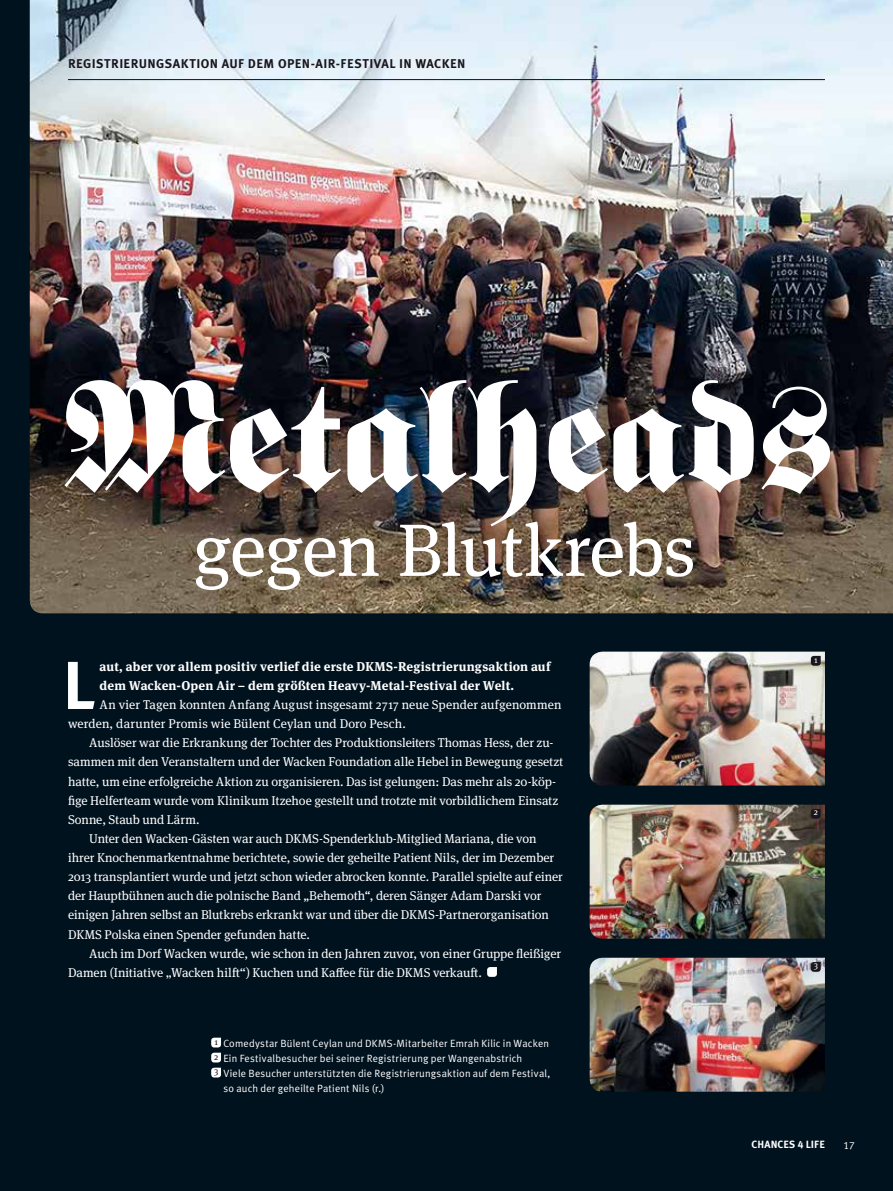
<style>
.page{position:relative;width:893px;height:1191px;background:#00121e}
.page>*{position:absolute;margin:0;border:0;box-sizing:border-box;transform-origin:0 0}
.t1{font:154.35px "Fette Fraktur";letter-spacing:-.005em;color:#fff}
.t2{font:74.1px "Meta Serif OT";letter-spacing:-.025em;color:#fff}
.t3{font:700 67.8px "Meta Plus";color:#fff}
.t4{font:12.75px/19.2px "Meta Serif OT";letter-spacing:-.005em;color:#fff}
.t5{font:700 12.75px/19.2px "Meta Serif OT";letter-spacing:.01em;color:#fff}
.t6{font:700 12.75px "Meta Plus";letter-spacing:.03em;color:#1a171c}
.t7{font:10.5px "Meta Plus Normal";letter-spacing:.02em;color:#fff}
.t8{font:10.5px "Meta Plus Bold Caps";letter-spacing:.01em;color:#fff}
.t9{font:10.5px "Meta Plus Normal Caps";color:#fff}
.t10{font:9px "Meta Serif OT";color:#fff}
.s1{font-size:74.85px}
.s2{font-family:"Meta Plus Normal"}
</style>
<div class="page">
<img style="left:30px;top:0;width:863px;height:613px">
<svg style="left:487px;top:967px;width:10px;height:10px"></svg>
<svg style="left:211px;top:1037px;width:10px;height:40px"></svg>
<img style="left:590px;top:651px;width:235px;height:134px">
<svg style="left:811px;top:656px;width:10px;height:9px"></svg>
<img style="left:590px;top:804px;width:235px;height:134px">
<svg style="left:811px;top:809px;width:10px;height:9px"></svg>
<img style="left:590px;top:957px;width:235px;height:134px">
<svg style="left:811px;top:962px;width:10px;height:9px"></svg>
<hr style="left:68px;top:79px;width:757px;height:1px;background:#1a171c">
<p class="t6" style="left:68px;top:57px;width:399px">REGISTRIERUNGSAKTION AUF DEM OPEN-AIR-FESTIVAL IN WACKEN</p>
<h1 class="t1" style="left:66px;top:349px;width:769px">Metalheads</h1>
<h2 class="t2" style="left:193px;top:503px;width:505px"><span class="s1">gegen</span> Blutkrebs</h2>
<h3 class="t3" style="left:62px;top:646px;width:34px">L</h3>
<p class="t5" style="left:100px;top:656px;width:452px">aut, aber vor allem positiv verlief die erste DKMS-Registrierungsaktion auf dem Wacken-Open Air – dem größten Heavy-Metal-Festival der Welt.</p>
<p class="t4" style="left:68px;top:695px;width:495px;text-indent:32px">An vier Tagen konnten Anfang August insgesamt 2717 neue Spender aufgenommen werden, darunter Promis wie Bülent Ceylan und Doro Pesch.</p>
<p class="t4" style="left:89px;top:733px;width:466px">Auslöser war die Erkrankung der Tochter des Produktionsleiters Thomas Hess, der zu-</p>
<p class="t4" style="left:68px;top:752px;width:497px">sammen mit den Veranstaltern und der Wacken Foundation alle Hebel in Bewegung gesetzt</p>
<p class="t4" style="left:68px;top:771px;width:490px">hatte, um eine erfolgreiche Aktion zu organisieren. Das ist gelungen: Das mehr als 20-köp-</p>
<p class="t4" style="left:68px;top:790px;width:492px">fige Helferteam wurde vom Klinikum Itzehoe gestellt und trotzte mit vorbildlichem Einsatz</p>
<p class="t4" style="left:68px;top:809px;width:133px">Sonne, Staub und Lärm.</p>
<p class="t4" style="left:89px;top:829px;width:449px">Unter den Wacken-Gästen war auch DKMS-Spenderklub-Mitglied Mariana, die von</p>
<p class="t4" style="left:68px;top:848px;width:488px">ihrer Knochenmarkentnahme berichtete, sowie der geheilte Patient Nils, der im Dezember</p>
<p class="t4" style="left:68px;top:867px;width:496px">2013 transplantiert wurde und jetzt schon wieder abrocken konnte. Parallel spielte auf einer</p>
<p class="t4" style="left:68px;top:886px;width:475px">der Hauptbühnen auch die polnische Band <span class="s2">„</span>Behemoth<span class="s2">“</span>, deren Sänger Adam Darski vor</p>
<p class="t4" style="left:68px;top:905px;width:482px">einigen Jahren selbst an Blutkrebs erkrankt war und über die DKMS-Partnerorganisation</p>
<p class="t4" style="left:68px;top:924px;width:243px">DKMS Polska einen Spender gefunden hatte.</p>
<p class="t4" style="left:89px;top:943px;width:473px">Auch im Dorf Wacken wurde, wie schon in den Jahren zuvor, von einer Gruppe fleißiger</p>
<p class="t4" style="left:68px;top:962px;width:415px">Damen (Initiative „Wacken hilft“) Kuchen und Kaffee für die DKMS verkauft.</p>
<p class="t7" style="left:214px;top:1037px;width:336px"><sup>1</sup> Comedystar Bülent Ceylan und DKMS-Mitarbeiter Emrah Kilic in Wacken</p>
<p class="t7" style="left:214px;top:1052px;width:310px"><sup>2</sup> Ein Festivalbesucher bei seiner Registrierung per Wangenabstrich</p>
<p class="t7" style="left:214px;top:1067px;width:338px"><sup>3</sup> Viele Besucher unterstützten die Registrierungsaktion auf dem Festival,</p>
<p class="t7" style="left:223px;top:1082px;width:163px">so auch der geheilte Patient Nils (r.)</p>
<p class="t10" style="left:814px;top:654px;width:5px">1</p>
<p class="t10" style="left:814px;top:806px;width:6px">2</p>
<p class="t10" style="left:814px;top:959px;width:6px">3</p>
<p class="t8" style="left:751px;top:1138px;width:75px">CHANCES 4 LIFE</p>
<p class="t9" style="left:843px;top:1138px;width:13px">17</p>
</div>
